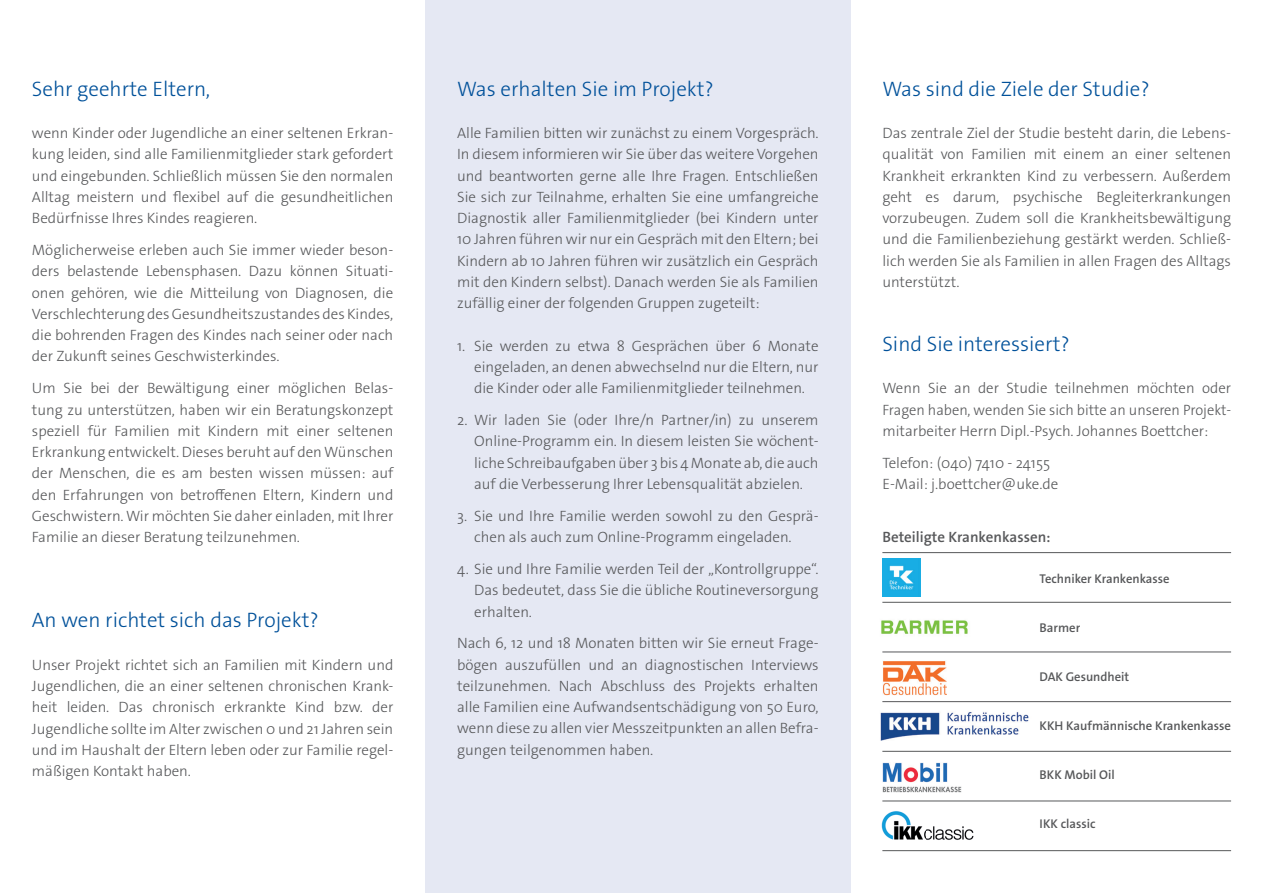
<style>
.page{position:relative;width:1263px;height:893px;background:#fff}
.page>*{position:absolute;margin:0;border:0;box-sizing:border-box;transform-origin:0 0}
.t1{font:300 21px "The Sans Os F";color:#01519a}
.t2{font:300 15px/21.3px "The Sans Os F";color:#57585a;text-align:justify}
.t3{font:600 15px "The Sans Os F";color:#57585a}
.t4{font:600 12.75px "The Sans Os F";color:#57585a}
</style>
<div class="page">
<div style="left:425px;top:0;width:425px;height:893px;background:#e5e8f3"></div>
<img style="left:882px;top:559px;width:38px;height:37px">
<hr style="left:882px;top:552px;width:349px;height:1px;background:#57585a">
<hr style="left:882px;top:850px;width:349px;height:1px;background:#57585a">
<img style="left:881px;top:620px;width:87px;height:14px">
<img style="left:882px;top:763px;width:79px;height:29px">
<img style="left:883px;top:661px;width:64px;height:34px">
<img style="left:880px;top:712px;width:149px;height:29px">
<img style="left:881px;top:811px;width:93px;height:29px">
<hr style="left:882px;top:602px;width:349px;height:1px;background:#57585a">
<hr style="left:882px;top:652px;width:349px;height:1px;background:#57585a">
<hr style="left:882px;top:701px;width:349px;height:1px;background:#57585a">
<hr style="left:882px;top:751px;width:349px;height:1px;background:#57585a">
<hr style="left:882px;top:801px;width:349px;height:1px;background:#57585a">
<h1 class="t1" style="left:32px;top:75px;width:180px">Sehr geehrte Eltern,</h1>
<p class="t2" style="left:32px;top:123px;width:363px">wenn Kinder oder Jugendliche an einer seltenen Erkran&shy;kung leiden, sind alle Familienmitglieder stark gefordert und eingebunden. Schließlich müssen Sie den normalen Alltag meistern und flexibel auf die gesundheitlichen Bedürfnisse Ihres Kindes reagieren.</p>
<p class="t2" style="left:32px;top:239px;width:363px">Möglicherweise erleben auch Sie immer wieder beson&shy;ders belastende Lebensphasen. Dazu können Situati&shy;onen gehören, wie die Mitteilung von Diagnosen, die Verschlechterung des Gesundheitszustandes des Kindes, die bohrenden Fragen des Kindes nach seiner oder nach der Zukunft seines Geschwisterkindes.</p>
<p class="t2" style="left:32px;top:378px;width:363px">Um Sie bei der Bewältigung einer möglichen Belas&shy;tung zu unterstützen, haben wir ein Beratungskonzept speziell für Familien mit Kindern mit einer seltenen Erkrankung entwickelt. Dieses beruht auf den Wünschen der Menschen, die es am besten wissen müssen: auf den Erfahrungen von betroffenen Eltern, Kindern und Geschwistern. Wir möchten Sie daher einladen, mit Ihrer Familie an dieser Beratung teilzunehmen.</p>
<h1 class="t1" style="left:32px;top:607px;width:288px">An wen richtet sich das Projekt?</h1>
<p class="t2" style="left:32px;top:654px;width:363px">Unser Projekt richtet sich an Familien mit Kindern und Jugendlichen, die an einer seltenen chronischen Krank&shy;heit leiden. Das chronisch erkrankte Kind bzw. der Jugendliche sollte im Alter zwischen 0 und 21 Jahren sein und im Haushalt der Eltern leben oder zur Familie regel&shy;mäßigen Kontakt haben.</p>
<h1 class="t1" style="left:457px;top:75px;width:258px">Was erhalten Sie im Projekt?</h1>
<p class="t2" style="left:457px;top:123px;width:363px">Alle Familien bitten wir zunächst zu einem Vorgespräch.<br>In diesem informieren wir Sie über das weitere Vorgehen und beantworten gerne alle Ihre Fragen. Entschließen Sie sich zur Teilnahme, erhalten Sie eine umfangreiche Diagnostik aller Familienmitglieder (bei Kindern unter 10 Jahren führen wir nur ein Gespräch mit den Eltern; bei Kindern ab 10 Jahren führen wir zusätzlich ein Gespräch mit den Kindern selbst). Danach werden Sie als Familien zufällig einer der folgenden Gruppen zugeteilt:</p>
<p class="t2" style="left:474px;top:335px;width:346px;text-indent:-17px">1. Sie werden zu etwa 8 Gesprächen über 6 Monate eingeladen, an denen abwechselnd nur die Eltern, nur die Kinder oder alle Familienmitglieder teilnehmen.</p>
<p class="t2" style="left:474px;top:410px;width:346px;text-indent:-17px">2. Wir laden Sie (oder Ihre/n Partner/in) zu unserem Online-Programm ein. In diesem leisten Sie wöchent&shy;liche Schreibaufgaben über 3 bis 4 Monate ab, die auch auf die Verbesserung Ihrer Lebensqualität abzielen.</p>
<p class="t2" style="left:474px;top:505px;width:346px;text-indent:-17px">3. Sie und Ihre Familie werden sowohl zu den Gesprä&shy;chen als auch zum Online-Programm eingeladen.</p>
<p class="t2" style="left:474px;top:558px;width:346px;text-indent:-17px">4. Sie und Ihre Familie werden Teil der „Kontrollgruppe“.<br>Das bedeutet, dass Sie die übliche Routineversorgung erhalten.</p>
<p class="t2" style="left:457px;top:633px;width:363px">Nach 6, 12 und 18 Monaten bitten wir Sie erneut Frage&shy;bögen auszufüllen und an diagnostischen Interviews teilzunehmen. Nach Abschluss des Projekts erhalten alle Familien eine Aufwandsentschädigung von 50 Euro, wenn diese zu allen vier Messzeitpunkten an allen Befra&shy;gungen teilgenommen haben.</p>
<h1 class="t1" style="left:882px;top:75px;width:269px">Was sind die Ziele der Studie?</h1>
<p class="t2" style="left:882px;top:123px;width:350px">Das zentrale Ziel der Studie besteht darin, die Lebens&shy;qualität von Familien mit einem an einer seltenen Krankheit erkrankten Kind zu verbessern. Außerdem geht es darum, psychische Begleiterkrankungen vorzubeugen. Zudem soll die Krankheitsbewältigung und die Familienbeziehung gestärkt werden. Schließ&shy;lich werden Sie als Familien in allen Fragen des Alltags unterstützt.</p>
<h1 class="t1" style="left:882px;top:330px;width:189px">Sind Sie interessiert?</h1>
<p class="t2" style="left:882px;top:378px;width:350px">Wenn Sie an der Studie teilnehmen möchten oder Fragen haben, wenden Sie sich bitte an unseren Projekt&shy;mitarbeiter Herrn Dipl.-Psych. Johannes Boettcher:</p>
<p class="t2" style="left:882px;top:452px;width:178px">Telefon: (040) 7410 - 24155<br>E-Mail: j.boettcher@uke.de</p>
<p class="t3" style="left:882px;top:527px;width:170px">Beteiligte Krankenkassen:</p>
<p class="t4" style="left:1039px;top:570px;width:131px">Techniker Krankenkasse</p>
<p class="t4" style="left:1039px;top:619px;width:42px">Barmer</p>
<p class="t4" style="left:1039px;top:668px;width:91px">DAK Gesundheit</p>
<p class="t4" style="left:1039px;top:717px;width:193px">KKH Kaufmännische Krankenkasse</p>
<p class="t4" style="left:1039px;top:766px;width:77px">BKK Mobil Oil</p>
<p class="t4" style="left:1039px;top:815px;width:57px">IKK classic</p>
</div>
